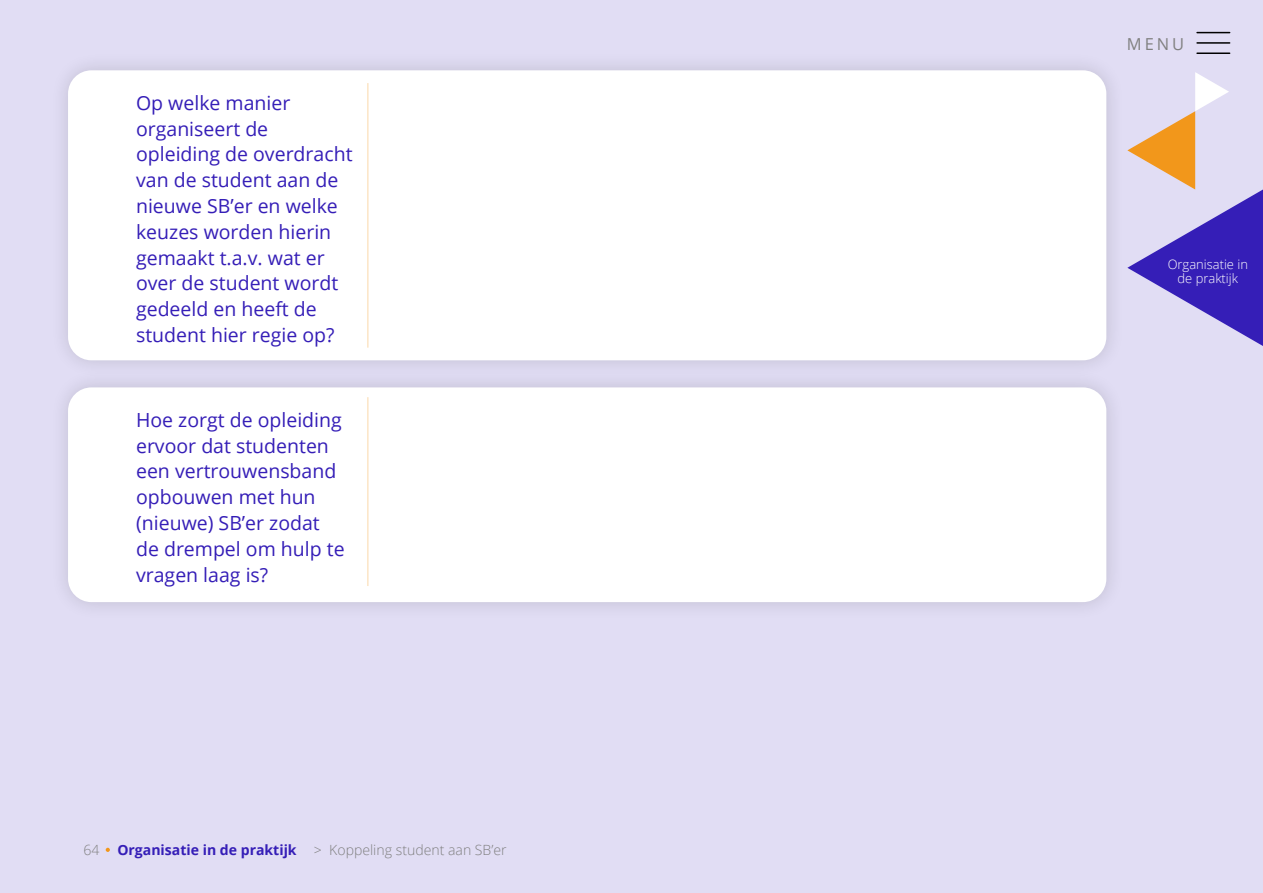
<style>
.page{position:relative;width:1263px;height:893px;background:#e1ddf4}
.page>*{position:absolute;margin:0;border:0;box-sizing:border-box;transform-origin:0 0}
.t1{font:19.5px/25.8px "Open Sans";color:#351eb7}
.t2{font:16.5px "Open Sans";color:#808080}
.t3{font:300 14.1px "Open Sans";color:#808080}
.t4{font:700 14.1px "Open Sans";color:#351eb7}
.t5{font:300 12.9px/13.5px "Open Sans";color:#fff;text-align:center}
</style>
<div class="page">
<svg style="left:1127px;top:72px;width:136px;height:274px"></svg>
<hr style="left:1197px;top:32px;width:33px;height:1px;background:#000">
<hr style="left:1197px;top:42px;width:33px;height:2px;background:#000">
<hr style="left:1197px;top:53px;width:33px;height:1px;background:#000">
<svg style="left:106px;top:848px;width:4px;height:4px"></svg>
<div style="left:49px;top:368px;width:1076px;height:253px;background:#dad6ed"></div>
<div style="left:68px;top:387px;width:1038px;height:215px;background:#fff;border-radius:23px"></div>
<hr style="left:367px;top:397px;width:2px;height:189px;background:#fce5c6">
<div style="left:49px;top:51px;width:1076px;height:328px;background:#ddd9ef"></div>
<div style="left:68px;top:70px;width:1038px;height:290px;background:#fff;border-radius:23px"></div>
<hr style="left:367px;top:83px;width:2px;height:265px;background:#fce5c6">
<p class="t1" style="left:136px;top:89px;width:218px">Op welke manier organiseert de opleiding de overdracht van de student aan de nieuwe SB’er en welke keuzes worden hierin gemaakt t.a.v. wat er over de student wordt gedeeld en heeft de student hier regie op?</p>
<p class="t1" style="left:136px;top:406px;width:210px">Hoe zorgt de opleiding ervoor dat studenten een vertrouwensband opbouwen met hun (nieuwe) SB’er zodat de drempel om hulp te vragen laag is?</p>
<p class="t3" style="left:83px;top:840px;width:18px">64</p>
<p class="t4" style="left:117px;top:840px;width:181px">Organisatie in de praktijk</p>
<p class="t3" style="left:314px;top:840px;width:194px">&gt; Koppeling student aan SB’er</p>
<p class="t2" style="left:1127px;top:33px;width:59px">MENU</p>
<p class="t5" style="left:1168px;top:258px;width:82px">Organisatie in de praktijk</p>
</div>
